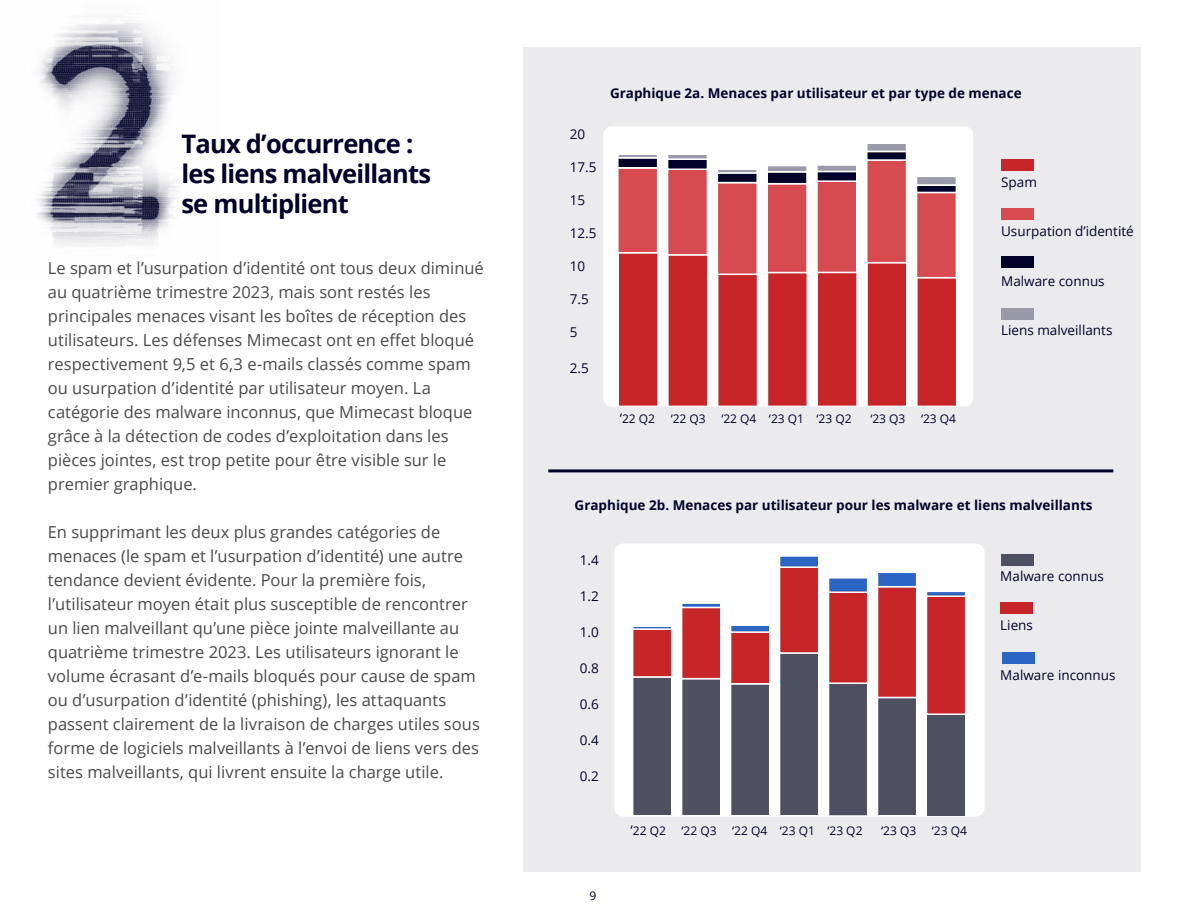
<style>
.page{position:relative;width:1188px;height:918px;background:#fff}
.page>*{position:absolute;margin:0;border:0;box-sizing:border-box;transform-origin:0 0}
.t1{font:700 25.5px/30px "Open Sans";letter-spacing:-.03em;color:#01012a}
.t2{font:16.5px/24px "Open Sans";color:#4a4a4a}
.t3{font:13.5px "Open Sans";color:#01012a}
.t4{font:700 13.5px "Open Sans";color:#01012a}
.t5{font:12px "Open Sans";color:#01012a}
.s1{font-size:13.5px}
</style>
<div class="page">
<div style="left:524px;top:47px;width:617px;height:824px;background:#ebebed"></div>
<hr style="left:548px;top:469px;width:565px;height:3px;background:#01012a">
<div style="left:603px;top:126px;width:370px;height:280px;background:#fff;border-radius:9px"></div>
<svg style="left:618px;top:155px;width:40px;height:251px;background:#c93e43"></svg>
<svg style="left:668px;top:155px;width:39px;height:251px;background:#c7393e"></svg>
<svg style="left:718px;top:170px;width:39px;height:236px;background:#c83b40"></svg>
<svg style="left:768px;top:166px;width:39px;height:240px;background:#c63c41"></svg>
<svg style="left:817px;top:166px;width:40px;height:240px;background:#c94146"></svg>
<svg style="left:867px;top:144px;width:39px;height:262px;background:#c93d42"></svg>
<svg style="left:917px;top:177px;width:39px;height:229px;background:#c93d42"></svg>
<div style="left:816px;top:163px;width:42px;height:3px;border:2px solid #fff"></div>
<div style="left:1001px;top:159px;width:33px;height:11px;background:#c82528"></div>
<div style="left:1001px;top:208px;width:33px;height:12px;background:#d74a4f"></div>
<div style="left:1001px;top:256px;width:33px;height:12px;background:#01012a"></div>
<div style="left:1001px;top:308px;width:33px;height:12px;background:#99a"></div>
<div style="left:614px;top:544px;width:371px;height:273px;background:#fff;border-radius:9px"></div>
<svg style="left:633px;top:630px;width:38px;height:185px;background:#6f4755"></svg>
<svg style="left:682px;top:608px;width:38px;height:207px;background:#794450"></svg>
<svg style="left:731px;top:633px;width:38px;height:182px;background:#724653"></svg>
<svg style="left:780px;top:568px;width:38px;height:247px;background:#7a4450"></svg>
<svg style="left:829px;top:593px;width:38px;height:223px;background:#82424d"></svg>
<svg style="left:878px;top:587px;width:38px;height:228px;background:#8b3f49"></svg>
<svg style="left:927px;top:597px;width:38px;height:219px;background:#903b44"></svg>
<svg style="left:633px;top:627px;width:38px;height:2px"></svg>
<div style="left:681px;top:602px;width:41px;height:6px;border:2px solid #fff"></div>
<div style="left:731px;top:625px;width:39px;height:6px;background:#2b65c4"></div>
<div style="left:730px;top:624px;width:41px;height:9px;border:2px solid #fff"></div>
<div style="left:780px;top:556px;width:39px;height:10px;background:#2b65c4"></div>
<div style="left:779px;top:555px;width:40px;height:13px;border:2px solid #fff"></div>
<div style="left:829px;top:578px;width:39px;height:13px;background:#2b65c4"></div>
<div style="left:828px;top:577px;width:40px;height:16px;border:2px solid #fff"></div>
<div style="left:877px;top:572px;width:40px;height:14px;background:#2b65c4"></div>
<div style="left:877px;top:572px;width:40px;height:15px;border:2px solid #fff"></div>
<div style="left:926px;top:591px;width:40px;height:6px;border:2px solid #fff"></div>
<div style="left:1002px;top:652px;width:33px;height:12px;background:#2b65c4"></div>
<div style="left:1000px;top:602px;width:33px;height:12px;background:#c82528"></div>
<div style="left:1001px;top:554px;width:33px;height:12px;background:#4e4f60"></div>
<img style="left:36px;top:16px;width:142px;height:231px">
<h1 class="t1" style="left:181px;top:128px;width:251px">Taux d’occurrence : les liens malveillants se multiplient</h1>
<p class="t2" style="left:48px;top:256px;width:437px">Le spam et l’usurpation d’identité ont tous deux diminué au quatrième trimestre 2023, mais sont restés les principales menaces visant les boîtes de réception des utilisateurs. Les défenses Mimecast ont en effet bloqué respectivement 9,5 et 6,3 e-mails classés comme spam ou usurpation d’identité par utilisateur moyen. La catégorie des malware inconnus, que Mimecast bloque grâce à la détection de codes d’exploitation dans les pièces jointes, est trop petite pour être visible sur le premier graphique.</p>
<p class="t2" style="left:48px;top:520px;width:434px">En supprimant les deux plus grandes catégories de menaces (le spam et l’usurpation d’identité) une autre tendance devient évidente. Pour la première fois, l’utilisateur moyen était plus susceptible de rencontrer un lien malveillant qu’une pièce jointe malveillante au quatrième trimestre 2023. Les utilisateurs ignorant le volume écrasant d’e-mails bloqués pour cause de spam ou d’usurpation d’identité (phishing), les attaquants passent clairement de la livraison de charges utiles sous forme de logiciels malveillants à l’envoi de liens vers des sites malveillants, qui livrent ensuite la charge utile.</p>
<p class="t3" style="left:570px;top:125px;width:17px">20</p>
<p class="t3" style="left:570px;top:158px;width:28px">17.5</p>
<p class="t3" style="left:570px;top:191px;width:17px">15</p>
<p class="t3" style="left:570px;top:224px;width:28px">12.5</p>
<p class="t3" style="left:570px;top:257px;width:17px">10</p>
<p class="t3" style="left:570px;top:290px;width:21px">7.5</p>
<p class="t3" style="left:570px;top:323px;width:9px">5</p>
<p class="t3" style="left:570px;top:359px;width:21px">2.5</p>
<p class="t4" style="left:610px;top:84px;width:413px">Graphique 2a. Menaces par utilisateur et par type de menace</p>
<p class="t3" style="left:1001px;top:173px;width:37px">Spam</p>
<p class="t3" style="left:1001px;top:222px;width:134px">Usurpation d’identité</p>
<p class="t3" style="left:1001px;top:272px;width:105px">Malware connus</p>
<p class="t3" style="left:1001px;top:321px;width:113px">Liens malveillants</p>
<p class="t5" style="left:620px;top:411px;width:37px"><span class="s1">‘</span>22 Q2</p>
<p class="t5" style="left:671px;top:411px;width:37px">‘22 Q3</p>
<p class="t5" style="left:721px;top:411px;width:132px">‘22 Q4 ‘23 Q1 ‘23 Q2</p>
<p class="t5" style="left:870px;top:411px;width:37px">‘23 Q3</p>
<p class="t5" style="left:921px;top:411px;width:37px">‘23 Q4</p>
<p class="t4" style="left:575px;top:495px;width:519px">Graphique 2b. Menaces par utilisateur pour les malware et liens malveillants</p>
<p class="t3" style="left:580px;top:550px;width:21px">1.4</p>
<p class="t3" style="left:580px;top:586px;width:21px">1.2</p>
<p class="t3" style="left:580px;top:622px;width:21px">1.0</p>
<p class="t3" style="left:580px;top:658px;width:21px">0.8</p>
<p class="t3" style="left:580px;top:694px;width:21px">0.6</p>
<p class="t3" style="left:580px;top:730px;width:21px">0.4</p>
<p class="t3" style="left:580px;top:766px;width:21px">0.2</p>
<p class="t5" style="left:589px;top:888px;width:8px">9</p>
<p class="t5" style="left:631px;top:822px;width:37px"><span class="s1">‘</span>22 Q2</p>
<p class="t5" style="left:682px;top:822px;width:37px">‘22 Q3</p>
<p class="t5" style="left:732px;top:822px;width:132px">‘22 Q4 ‘23 Q1 ‘23 Q2</p>
<p class="t5" style="left:881px;top:822px;width:37px">‘23 Q3</p>
<p class="t5" style="left:932px;top:822px;width:37px">‘23 Q4</p>
<p class="t3" style="left:1000px;top:567px;width:105px">Malware connus</p>
<p class="t3" style="left:1000px;top:616px;width:34px">Liens</p>
<p class="t3" style="left:1000px;top:666px;width:117px">Malware inconnus</p>
</div>
